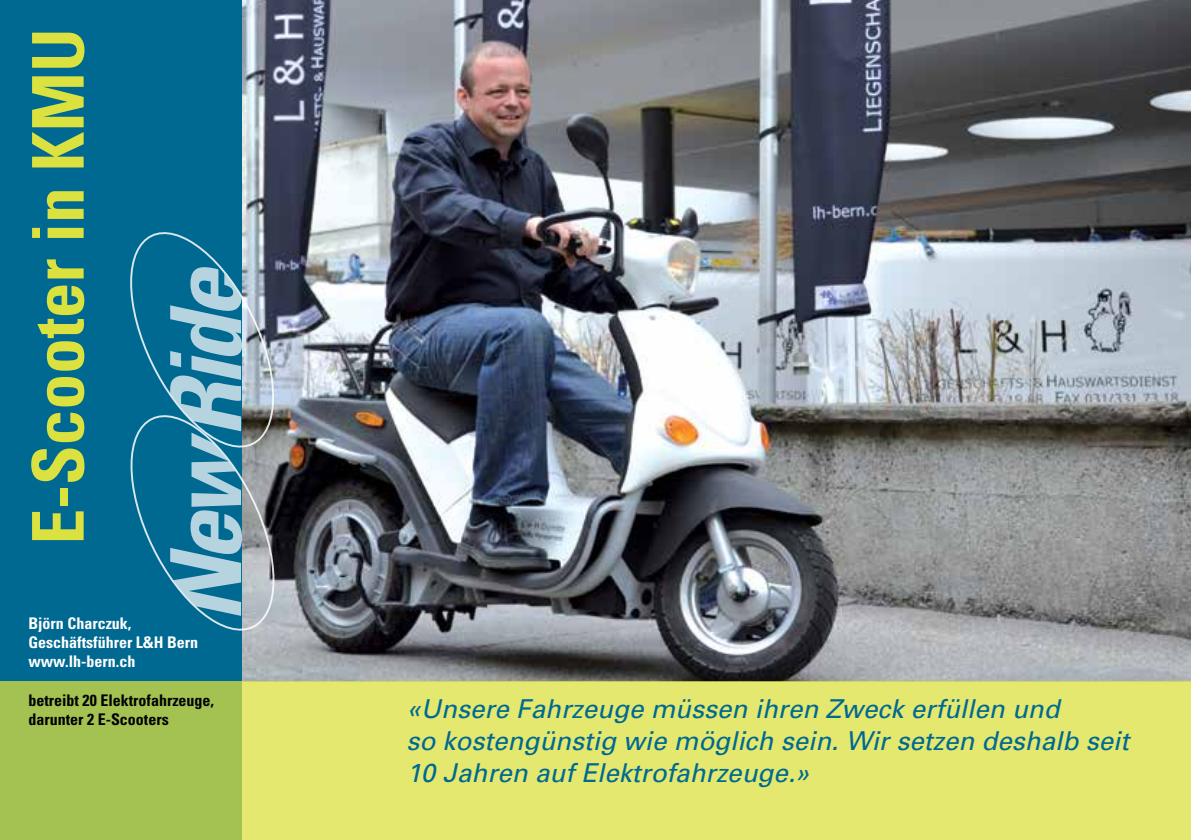
<style>
.page{position:relative;width:1191px;height:840px;background:#fff}
.page>*{position:absolute;margin:0;border:0;box-sizing:border-box;transform-origin:0 0}
.t1{font:700 condensed 71.4px "Univers";color:#dbe13e}
.t2{font:italic 26px/32px "Univers";color:#006991}
.t3{font:700 condensed 16px/19.2px "Univers";color:#fff}
.t4{font:700 condensed 16px/19.2px "Univers";color:#000}
</style>
<div class="page">
<img style="left:241px;top:0;width:950px;height:680px">
<div style="left:0;top:0;width:241px;height:839px;background:#006991"></div>
<svg style="left:0;top:680px;width:1191px;height:159px;background:#d6df68"></svg>
<svg style="left:130px;top:230px;width:146px;height:402px"></svg>
<h1 class="t1" style="left:14px;top:544px;width:517px;rotate:-90deg">E-Scooter in KMU</h1>
<p class="t3" style="left:28px;top:613px;width:171px">Björn Charczuk,<br>Geschäftsführer L&amp;H Bern www.lh-bern.ch</p>
<p class="t4" style="left:28px;top:689px;width:187px">betreibt 20 Elektrofahrzeuge, darunter 2 E-Scooters</p>
<p class="t2" style="left:406px;top:692px;width:724px">«Unsere Fahrzeuge müssen ihren Zweck erfüllen und<br>so kostengünstig wie möglich sein. Wir setzen deshalb seit<br>10 Jahren auf Elektrofahrzeuge.»</p>
</div>
